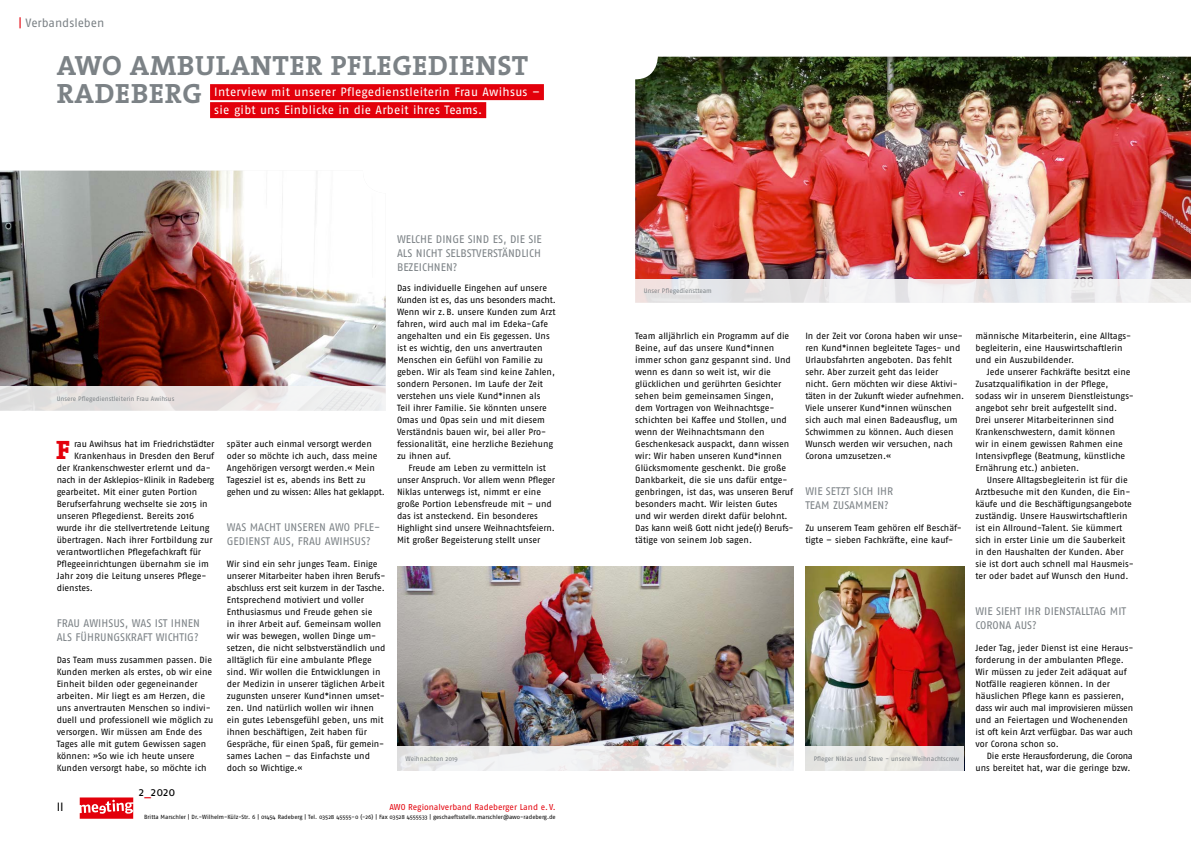
<style>
.page{position:relative;width:1191px;height:842px;background:#fff}
.page>*{position:absolute;margin:0;border:0;box-sizing:border-box;transform-origin:0 0}
.t1{font:700 28px/28px "The Serif";letter-spacing:.025em;color:#7c8286}
.t2{font:800 26.8px "The Serif";color:#e3000b}
.t3{font:12px/18px "Fago No";letter-spacing:.02em;color:#fff}
.t4{font:12px "Fago No";letter-spacing:-.005em;color:#7c8286}
.t5{font:12px "Fago No";color:#000}
.t6{font:11px/14px "Fago No";color:#7c8286}
.t7{font:9px/12px "Fago No";letter-spacing:-.005em;color:#000}
.t8{font:8.5px "Fago No";letter-spacing:-.005em;color:#e3000b}
.t9{font:6.5px "Fago No";letter-spacing:-.005em;color:#7c8286}
.t10{font:6px "Fago No";letter-spacing:-.005em;color:#000}
.s1{color:#e3000b}
</style>
<div class="page">
<svg style="left:80px;top:797px;width:53px;height:22px"></svg>
<div style="left:210px;top:84px;width:334px;height:16px;background:#e3000b"></div>
<div style="left:210px;top:102px;width:276px;height:16px;background:#e3000b"></div>
<img style="left:0;top:171px;width:386px;height:216px">
<div style="left:0;top:387px;width:386px;height:24px;background:linear-gradient(to right,#dfdbda,#f1eeee)"></div>
<img style="left:635px;top:57px;width:556px;height:222px">
<img style="left:397px;top:567px;width:397px;height:180px">
<img style="left:805px;top:567px;width:159px;height:180px">
<div style="left:635px;top:279px;width:556px;height:24px;background:linear-gradient(to right,#e7e4e5,#f0f0f2)"></div>
<svg style="left:397px;top:747px;width:397px;height:24px;fill:#edecec"></svg>
<div style="left:805px;top:747px;width:159px;height:24px;background:#e5e3e0"></div>
<h3 class="t4" style="left:18px;top:16px;width:87px"><span class="s1">|</span> Verbandsleben</h3>
<h1 class="t1" style="left:57px;top:50px;width:473px">AWO AMBULANTER PFLEGEDIENST<br>RADEBERG</h1>
<h3 class="t3" style="left:214px;top:83px;width:327px">Interview mit unserer Pflegedienstleiterin Frau Awihsus – sie gibt uns Einblicke in die Arbeit ihres Teams.</h3>
<p class="t9" style="left:57px;top:395px;width:119px">Unsere Pflegedienstleiterin Frau Awihsus</p>
<h2 class="t2" style="left:56px;top:427px;width:15px">F</h2>
<p class="t7" style="left:74px;top:437px;width:142px">rau Awihsus hat im Friedrichstädter</p>
<p class="t7" style="left:74px;top:449px;width:142px">Krankenhaus in Dresden den Beruf</p>
<p class="t7" style="left:57px;top:461px;width:156px">der Krankenschwester erlernt und da-</p>
<p class="t7" style="left:57px;top:473px;width:159px">nach in der Asklepios-Klinik in Radeberg</p>
<p class="t7" style="left:57px;top:485px;width:142px">gearbeitet. Mit einer guten Portion</p>
<p class="t7" style="left:57px;top:497px;width:152px">Berufserfahrung wechselte sie 2015 in</p>
<p class="t7" style="left:57px;top:509px;width:139px">unseren Pflegedienst. Bereits 2016</p>
<p class="t7" style="left:57px;top:521px;width:154px">wurde ihr die stellvertretende Leitung</p>
<p class="t7" style="left:57px;top:533px;width:157px">übertragen. Nach ihrer Fortbildung zur</p>
<p class="t7" style="left:57px;top:545px;width:146px">verantwortlichen Pflegefachkraft für</p>
<p class="t7" style="left:57px;top:557px;width:154px">Pflegeeinrichtungen übernahm sie im</p>
<p class="t7" style="left:57px;top:569px;width:151px">Jahr 2019 die Leitung unseres Pflege-</p>
<p class="t7" style="left:57px;top:581px;width:38px">dienstes.</p>
<p class="t6" style="left:57px;top:616px;width:145px">FRAU AWIHSUS, WAS IST IHNEN<br>ALS FÜHRUNGSKRAFT WICHTIG?</p>
<p class="t7" style="left:57px;top:653px;width:158px">Das Team muss zusammen passen. Die Kunden merken als erstes, ob wir eine Einheit bilden oder gegeneinander arbeiten. Mir liegt es am Herzen, die uns anvertrauten Menschen so indivi&shy;duell und professionell wie möglich zu versorgen. Wir müssen am Ende des Tages alle mit gutem Gewissen sagen können: »So wie ich heute unsere Kunden versorgt habe, so möchte ich</p>
<h3 class="t5" style="left:139px;top:785px;width:38px">2<span class="s1">_</span>2020</h3>
<p class="t7" style="left:227px;top:437px;width:160px">später auch einmal versorgt werden oder so möchte ich auch, dass meine Angehörigen versorgt werden.« Mein Tagesziel ist es, abends ins Bett zu gehen und zu wissen: Alles hat geklappt.</p>
<p class="t6" style="left:227px;top:520px;width:155px">WAS MACHT UNSEREN AWO PFLE-<br>GEDIENST AUS, FRAU AWIHSUS?</p>
<p class="t7" style="left:227px;top:557px;width:160px">Wir sind ein sehr junges Team. Einige unserer Mitarbeiter haben ihren Berufs&shy;abschluss erst seit kurzem in der Tasche.<br>Entsprechend motiviert und voller Enthusiasmus und Freude gehen sie<br>in ihrer Arbeit auf. Gemeinsam wollen wir was bewegen, wollen Dinge um&shy;setzen, die nicht selbstverständlich und alltäglich für eine ambulante Pflege sind. Wir wollen die Entwicklungen in der Medizin in unserer täglichen Arbeit zugunsten unserer Kund*innen umset&shy;zen. Und natürlich wollen wir ihnen ein gutes Lebensgefühl geben, uns mit ihnen beschäftigen, Zeit haben für Gespräche, für einen Spaß, für gemein&shy;sames Lachen – das Einfachste und doch so Wichtige.«</p>
<p class="t6" style="left:397px;top:232px;width:146px;text-align:justify">WELCHE DINGE SIND ES, DIE SIE ALS NICHT SELBSTVERSTÄNDLICH BEZEICHNEN?</p>
<p class="t7" style="left:397px;top:281px;width:160px">Das individuelle Eingehen auf unsere Kunden ist es, das uns besonders macht.<br>Wenn wir z.B. unsere Kunden zum Arzt fahren, wird auch mal im Edeka-Cafe angehalten und ein Eis gegessen. Uns ist es wichtig, den uns anvertrauten Menschen ein Gefühl von Familie zu geben. Wir als Team sind keine Zahlen, sondern Personen. Im Laufe der Zeit verstehen uns viele Kund*innen als Teil ihrer Familie. Sie könnten unsere Omas und Opas sein und mit diesem Verständnis bauen wir, bei aller Pro&shy;fessionalität, eine herzliche Beziehung zu ihnen auf.</p>
<p class="t7" style="left:397px;top:461px;width:159px;text-indent:11px">Freude am Leben zu vermitteln ist unser Anspruch. Vor allem wenn Pfleger Niklas unterwegs ist, nimmt er eine große Portion Lebensfreude mit – und das ist ansteckend. Ein besonderes Highlight sind unsere Weihnachtsfeiern.<br>Mit großer Begeisterung stellt unser</p>
<p class="t9" style="left:643px;top:287px;width:70px">Unser Pflegedienstteam</p>
<p class="t7" style="left:635px;top:329px;width:160px">Team alljährlich ein Programm auf die Beine, auf das unsere Kund*innen immer schon ganz gespannt sind. Und wenn es dann so weit ist, wir die glücklichen und gerührten Gesichter sehen beim gemeinsamen Singen, dem Vortragen von Weihnachtsge&shy;schichten bei Kaffee und Stollen, und wenn der Weihnachtsmann den Geschenkesack auspackt, dann wissen wir: Wir haben unseren Kund*innen Glücksmomente geschenkt. Die große Dankbarkeit, die sie uns dafür entge&shy;genbringen, ist das, was unseren Beruf besonders macht. Wir leisten Gutes und wir werden direkt dafür belohnt.<br>Das kann weiß Gott nicht jede(r) Berufs&shy;tätige von seinem Job sagen.</p>
<p class="t7" style="left:805px;top:329px;width:160px">In der Zeit vor Corona haben wir unse&shy;ren Kund*innen begleitete Tages- und Urlaubsfahrten angeboten. Das fehlt sehr. Aber zurzeit geht das leider nicht. Gern möchten wir diese Aktivi&shy;täten in der Zukunft wieder aufnehmen.<br>Viele unserer Kund*innen wünschen sich auch mal einen Badeausflug, um Schwimmen zu können. Auch diesen Wunsch werden wir versuchen, nach Corona umzusetzen.«</p>
<p class="t6" style="left:805px;top:484px;width:89px">WIE SETZT SICH IHR<br>TEAM ZUSAMMEN?</p>
<p class="t7" style="left:805px;top:521px;width:158px">Zu unserem Team gehören elf Beschäf&shy;tigte – sieben Fachkräfte, eine kauf-</p>
<p class="t9" style="left:405px;top:755px;width:54px">Weihnachten 2019</p>
<p class="t9" style="left:814px;top:755px;width:147px">Pfleger Niklas und Steve - unsere Weihnachtscrew</p>
<h3 class="t5" style="left:57px;top:800px;width:9px">II</h3>
<p class="t8" style="left:389px;top:802px;width:168px">AWO Regionalverband Radeberger Land e.V.</p>
<p class="t10" style="left:144px;top:813px;width:413px">Britta Marschler | Dr.-Wilhelm-Külz-Str. 6 | 01454 Radeberg | Tel. 03528 45555-0 (-26) | Fax 03528 4555533 | geschaeftsstelle.marschler@awo-radeberg.de</p>
<p class="t7" style="left:975px;top:329px;width:157px">männische Mitarbeiterin, eine Alltags&shy;begleiterin, eine Hauswirtschaftlerin und ein Auszubildender.</p>
<p class="t7" style="left:975px;top:365px;width:160px;text-indent:11px">Jede unserer Fachkräfte besitzt eine Zusatzqualifikation in der Pflege, sodass wir in unserem Dienstleistungs&shy;angebot sehr breit aufgestellt sind.<br>Drei unserer Mitarbeiterinnen sind Krankenschwestern, damit können<br>wir in einem gewissen Rahmen eine Intensivpflege (Beatmung, künstliche Ernährung etc.) anbieten.</p>
<p class="t7" style="left:975px;top:473px;width:160px;text-indent:11px">Unsere Alltagsbegleiterin ist für die Arztbesuche mit den Kunden, die Ein&shy;käufe und die Beschäftigungsangebote zuständig. Unsere Hauswirtschaftlerin ist ein Allround-Talent. Sie kümmert sich in erster Linie um die Sauberkeit in den Haushalten der Kunden. Aber sie ist dort auch schnell mal Hausmeis&shy;ter oder badet auf Wunsch den Hund.</p>
<p class="t6" style="left:975px;top:604px;width:152px">WIE SIEHT IHR DIENSTALLTAG MIT<br>CORONA AUS?</p>
<p class="t7" style="left:975px;top:641px;width:160px">Jeder Tag, jeder Dienst ist eine Heraus&shy;forderung in der ambulanten Pflege.<br>Wir müssen zu jeder Zeit adäquat auf Notfälle reagieren können. In der häuslichen Pflege kann es passieren, dass wir auch mal improvisieren müssen und an Feiertagen und Wochenenden ist oft kein Arzt verfügbar. Das war auch vor Corona schon so.</p>
<p class="t7" style="left:975px;top:749px;width:159px;text-align:right">Die erste Herausforderung, die Corona uns bereitet hat, war die geringe bzw.</p>
</div>
